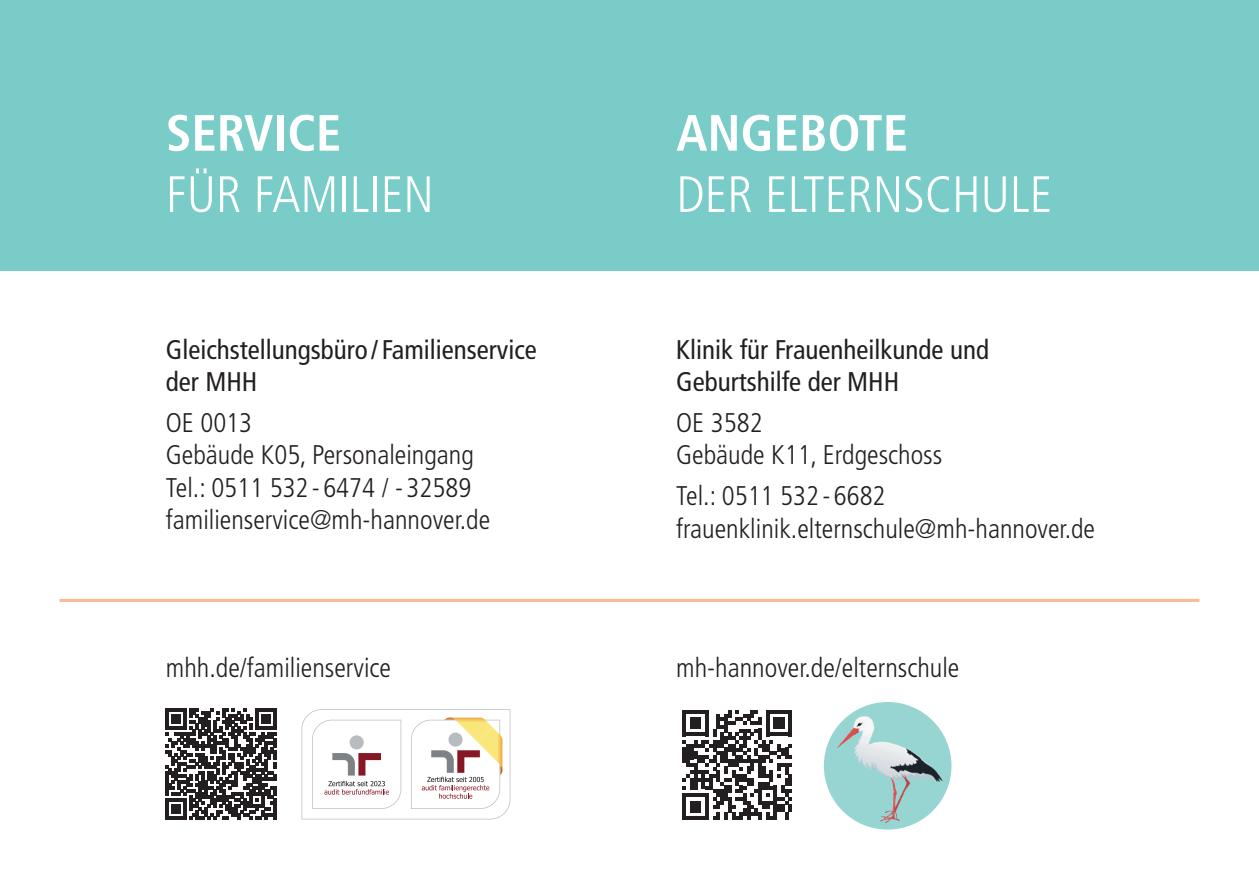
<style>
.page{position:relative;width:1259px;height:893px;background:#fff}
.page>*{position:absolute;margin:0;border:0;box-sizing:border-box;transform-origin:0 0}
.t1{font:300 condensed 51px "Frutiger LT Std";color:#fff}
.t2{font:700 condensed 51px "Frutiger LT Std";color:#fff}
.t3{font:300 condensed 27px/32.4px "Frutiger LT Std";color:#231f20}
.t4{font:condensed 27px/32.4px "Frutiger LT Std";color:#231f20}
</style>
<div class="page">
<div style="left:0;top:0;width:1259px;height:270px;background:#7accc8"></div>
<hr style="left:60px;top:599px;width:1139px;height:3px;background:#fab994">
<svg style="left:166px;top:709px;width:111px;height:111px"></svg>
<hr style="left:274px;top:799px;width:3px;height:21px;background:#231f20">
<svg style="left:301px;top:709px;width:209px;height:110px"></svg>
<svg style="left:682px;top:710px;width:110px;height:110px"></svg>
<img style="left:824px;top:702px;width:127px;height:125px">
<h1 class="t2" style="left:166px;top:103px;width:177px">SERVICE</h1>
<h1 class="t1" style="left:166px;top:165px;width:269px">FÜR FAMILIEN</h1>
<p class="t4" style="left:166px;top:333px;width:372px">Gleichstellungsbüro / Familienservice der MHH</p>
<p class="t3" style="left:166px;top:407px;width:326px">OE 0013<br>Gebäude K05, Personaleingang<br>Tel.: 0511 532 - 6474 / - 32589 familienservice@mh-hannover.de</p>
<p class="t3" style="left:166px;top:652px;width:227px">mhh.de/familienservice</p>
<h1 class="t2" style="left:676px;top:103px;width:233px">ANGEBOTE</h1>
<h1 class="t1" style="left:676px;top:165px;width:377px">DER ELTERNSCHULE</h1>
<p class="t4" style="left:676px;top:333px;width:314px">Klinik für Frauenheilkunde und<br>Geburtshilfe der MHH</p>
<p class="t3" style="left:676px;top:407px;width:267px">OE 3582<br>Gebäude K11, Erdgeschoss</p>
<p class="t3" style="left:676px;top:480px;width:420px">Tel.: 0511 532 - 6682 frauenklinik.elternschule@mh-hannover.de</p>
<p class="t3" style="left:676px;top:652px;width:285px">mh-hannover.de/elternschule</p>
</div>
